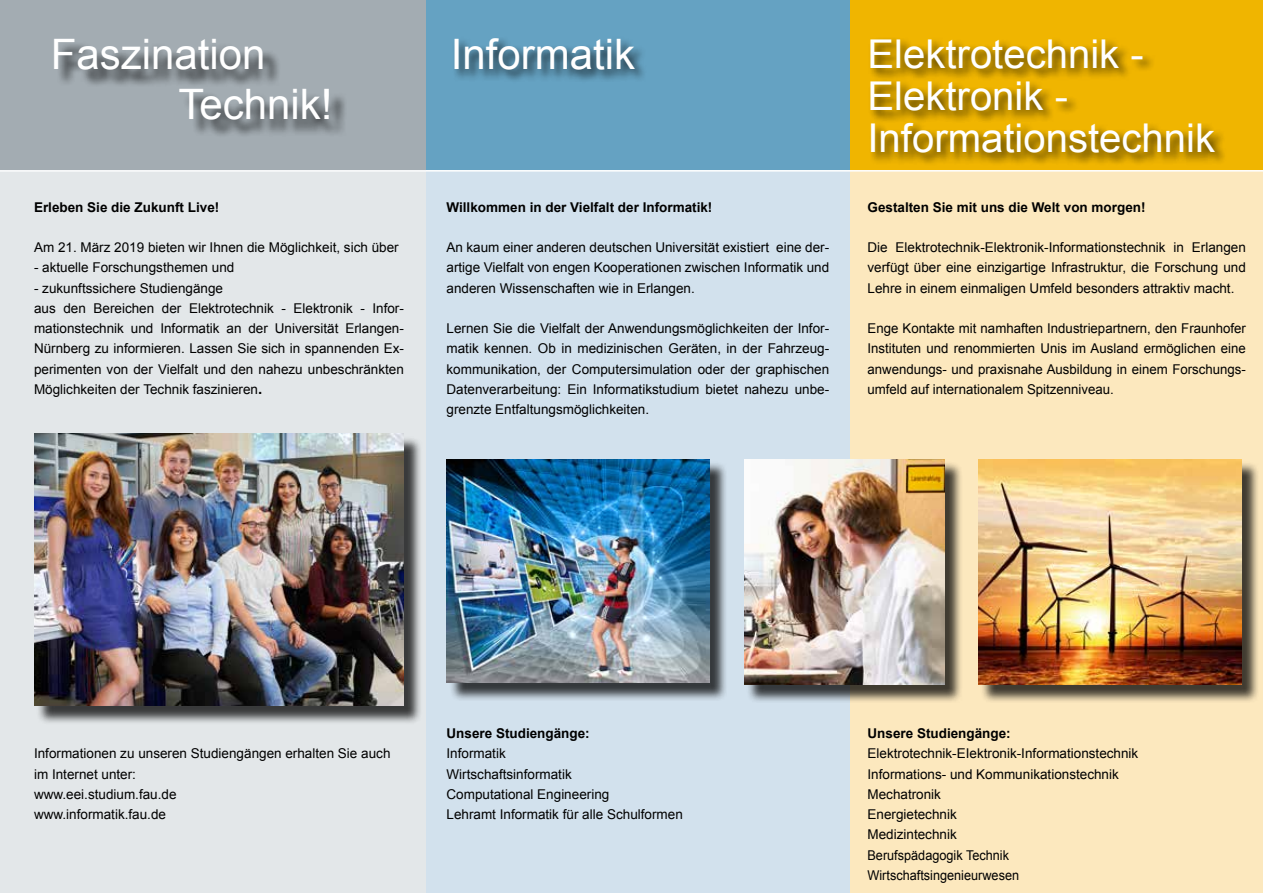
<style>
.page{position:relative;width:1263px;height:893px;background:#fff}
.page>*{position:absolute;margin:0;border:0;box-sizing:border-box;transform-origin:0 0}
.t1{font:42px/50.4px "Arial";color:#fff}
.t2{font:39.75px/42px "Arial";color:#fff}
.t3{font:13.5px/20.2px "Arial";color:#000;text-align:justify}
.t4{font:700 13.5px "Arial";color:#000}
.s1{font-weight:700;font-size:15px}
</style>
<div class="page">
<div style="left:425px;top:0;width:425px;height:170px;background:#65a2c2"></div>
<div style="left:425px;top:170px;width:425px;height:723px;background:#d2e1ed"></div>
<div style="left:850px;top:0;width:413px;height:170px;background:#f0b500"></div>
<div style="left:850px;top:170px;width:413px;height:723px;background:#fce8be"></div>
<div style="left:0;top:0;width:425px;height:893px;background:#e3e7e9"></div>
<div style="left:0;top:0;width:425px;height:170px;background:#a3acb2"></div>
<div style="left:56px;top:41px;width:291px;height:97px;background:#000;opacity:.75"></div>
<div style="left:452px;top:36px;width:196px;height:48px;background:#000;opacity:.75"></div>
<div style="left:869px;top:37px;width:359px;height:130px;background:#000;opacity:.75"></div>
<div style="left:449px;top:461px;width:279px;height:240px;background:#000;opacity:.75"></div>
<img style="left:446px;top:459px;width:264px;height:224px">
<hr style="left:0;top:170px;width:1263px;height:2px;background:#fff">
<div style="left:36px;top:436px;width:387px;height:288px;background:#000;opacity:.75"></div>
<img style="left:34px;top:434px;width:370px;height:272px">
<div style="left:746px;top:461px;width:217px;height:242px;background:#000;opacity:.75"></div>
<img style="left:744px;top:459px;width:200px;height:226px">
<div style="left:980px;top:461px;width:279px;height:242px;background:#000;opacity:.75"></div>
<img style="left:978px;top:459px;width:263px;height:226px">
<h1 class="t1" style="left:178px;top:29px;width:156px;text-indent:-128px">Faszination<br>Technik!</h1>
<p class="t4" style="left:34px;top:198px;width:187px">Erleben Sie die Zukunft Live!</p>
<p class="t3" style="left:34px;top:237px;width:366px">Am 21. März 2019 bieten wir Ihnen die Möglichkeit, sich über</p>
<p class="t3" style="left:34px;top:258px;width:202px">- aktuelle Forschungsthemen und</p>
<p class="t3" style="left:34px;top:278px;width:371px;text-align:left">- zukunftssichere Studiengänge<br>aus den Bereichen der Elektrotechnik - Elektronik - Infor&shy;mationstechnik und Informatik an der Universität Erlangen-Nürnberg zu informieren. Lassen Sie sich in spannenden Ex&shy;perimenten von der Vielfalt und den nahezu unbeschränkten Möglichkeiten der Technik faszinieren<span class="s1">.</span></p>
<h1 class="t1" style="left:451px;top:29px;width:186px">Informatik</h1>
<h2 class="t2" style="left:867px;top:33px;width:349px">Elektrotechnik -<br>Elektronik -<br>Informationstechnik</h2>
<p class="t4" style="left:446px;top:198px;width:267px">Willkommen in der Vielfalt der Informatik!</p>
<p class="t3" style="left:446px;top:237px;width:384px">An kaum einer anderen deutschen Universität existiert eine der&shy;artige Vielfalt von engen Kooperationen zwischen Informatik und anderen Wissenschaften wie in Erlangen.</p>
<p class="t3" style="left:446px;top:318px;width:384px">Lernen Sie die Vielfalt der Anwendungsmöglichkeiten der Infor&shy;matik kennen. Ob in medizinischen Geräten, in der Fahrzeug&shy;kommunikation, der Computersimulation oder der graphischen Datenverarbeitung: Ein Informatikstudium bietet nahezu unbe&shy;grenzte Entfaltungsmöglichkeiten.</p>
<p class="t4" style="left:867px;top:198px;width:280px">Gestalten Sie mit uns die Welt von morgen!</p>
<p class="t3" style="left:867px;top:237px;width:380px">Die Elektrotechnik-Elektronik-Informationstechnik in Erlangen verfügt über eine einzigartige Infrastruktur, die Forschung und Lehre in einem einmaligen Umfeld besonders attraktiv macht.</p>
<p class="t3" style="left:867px;top:318px;width:380px">Enge Kontakte mit namhaften Industriepartnern, den Fraunhofer Instituten und renommierten Unis im Ausland ermöglichen eine anwendungs- und praxisnahe Ausbildung in einem Forschungs&shy;umfeld auf internationalem Spitzenniveau.</p>
<p class="t3" style="left:34px;top:744px;width:358px;text-align:left">Informationen zu unseren Studiengängen erhalten Sie auch im Internet unter:<br>www.eei.studium.fau.de<br>www.informatik.fau.de</p>
<p class="t4" style="left:446px;top:724px;width:145px">Unsere Studiengänge:</p>
<p class="t3" style="left:446px;top:744px;width:238px;text-align:left">Informatik<br>Wirtschaftsinformatik<br>Computational Engineering<br>Lehramt Informatik für alle Schulformen</p>
<p class="t4" style="left:867px;top:724px;width:145px">Unsere Studiengänge:</p>
<p class="t3" style="left:867px;top:744px;width:272px;text-align:left">Elektrotechnik-EIektronik-Informationstechnik<br>Informations- und Kommunikationstechnik<br>Mechatronik<br>Energietechnik<br>Medizintechnik<br>Berufspädagogik Technik<br>Wirtschaftsingenieurwesen</p>
</div>
